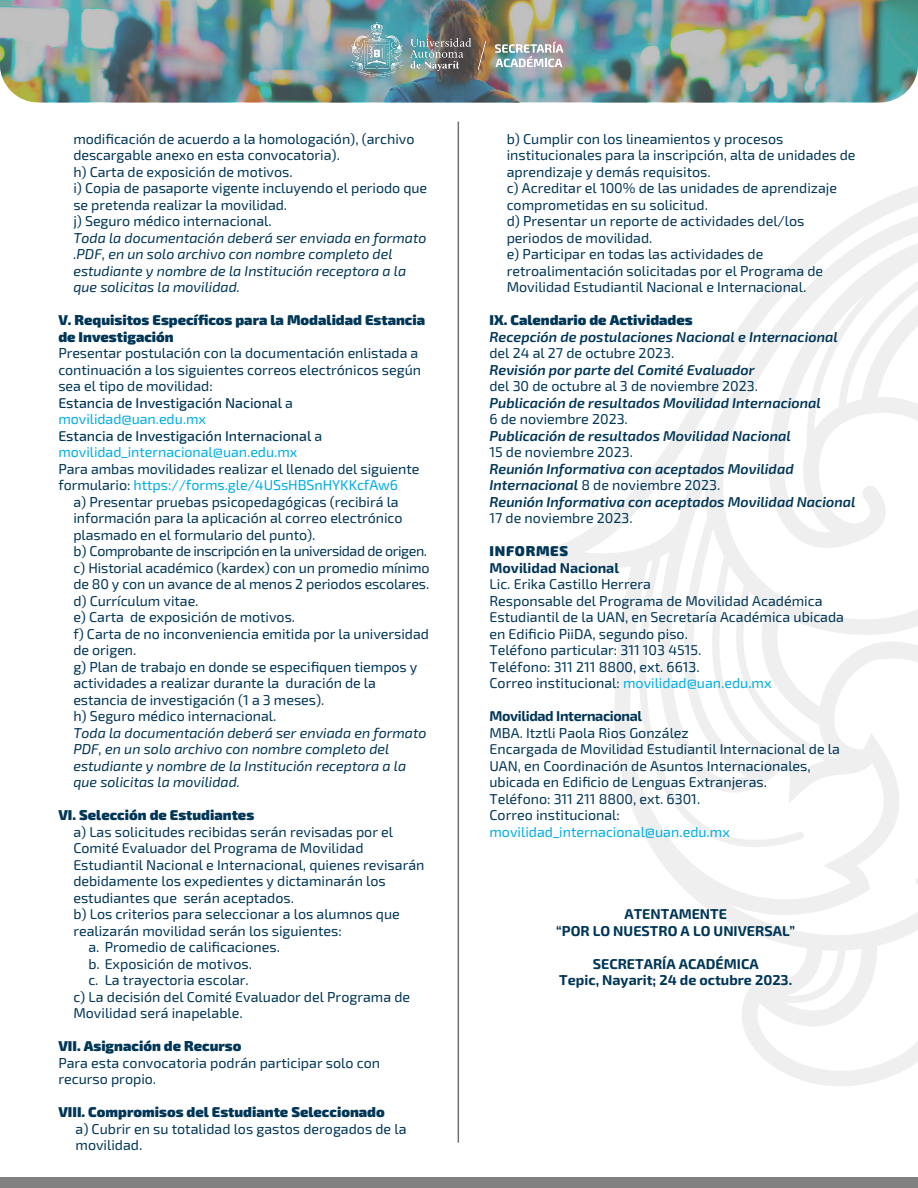
<style>
.page{position:relative;width:918px;height:1188px;background:#fff}
.page>*{position:absolute;margin:0;border:0;box-sizing:border-box;transform-origin:0 0}
.t1{font:14.25px/16.5px "Exo 2";color:#003657}
.t2{font:italic 14.25px/16.5px "Exo 2";color:#003657}
.t3{font:italic 600 14.25px/16.5px "Exo 2";color:#003657}
.t4{font:900 14.25px/16.5px "Exo 2";color:#003657}
.t5{font:700 14.25px/16.5px "Exo 2";color:#003657;text-align:center}
.t6{font:14.25px "Exo 2";color:#00ade4}
.t7{font:700 14.25px "Exo 2";letter-spacing:-.025em;color:#003657}
.t8{font:900 14.25px "Exo 2";letter-spacing:.05em;color:#003657}
.s1{font-weight:500}
.s2{color:#00ade4}
.s3{font-weight:400;font-style:normal}
</style>
<div class="page">
<div style="left:0;top:1178px;width:918px;height:10px;background:#818181"></div>
<svg style="left:538px;top:186px;width:380px;height:900px"></svg>
<img style="left:0;top:0;width:918px;height:102px">
<hr style="left:458px;top:122px;width:1px;height:1020px;background:#717176">
<img style="left:342px;top:17px;width:147px;height:64px">
<svg style="left:495px;top:41px;width:68px;height:26px"></svg>
<p class="t1" style="left:73px;top:130px;width:355px">modificación de acuerdo a la homologación), (archivo descargable anexo en esta convocatoria).<br>h) Carta de exposición de motivos.<br>i) Copia de pasaporte vigente incluyendo el periodo que se pretenda realizar la movilidad.<br>j) Seguro médico internacional.</p>
<p class="t2" style="left:73px;top:229px;width:355px">Toda la documentación deberá ser enviada en formato .PDF, en un solo archivo con nombre completo del estudiante y nombre de la Institución receptora a la que solicitas la movilidad.</p>
<p class="t4" style="left:58px;top:311px;width:368px">V. Requisitos Específicos para la Modalidad Estancia de Investigación</p>
<p class="t1" style="left:58px;top:344px;width:364px">Presentar postulación con la documentación enlistada a continuación a los siguientes correos electrónicos según sea el tipo de movilidad:<br><span class="s1">Estancia de Investigación Nacional</span> a <span class="s2">movilidad@uan.edu.mx<br></span><span class="s1">Estancia de Investigación Internacional</span> a <span class="s2">movilidad_internacional@uan.edu.mx</span></p>
<p class="t1" style="left:58px;top:460px;width:363px">Para ambas movilidades realizar el llenado del siguiente formulario: <span class="s2">https://forms.gle/4USsHBSnHYKKcfAw6</span></p>
<p class="t1" style="left:73px;top:493px;width:358px">a) Presentar pruebas psicopedagógicas (recibirá la información para la aplicación al correo electrónico plasmado en el formulario del punto).<br>b) Comprobante de inscripción en la universidad de origen. c) Historial académico (kardex) con un promedio mínimo de 80 y con un avance de al menos 2 periodos escolares. d) Currículum vitae.<br>e) Carta de exposición de motivos.<br>f) Carta de no inconveniencia emitida por la universidad de origen.<br>g) Plan de trabajo en donde se especifiquen tiempos y actividades a realizar durante la duración de la estancia de investigación (1 a 3 meses).<br>h) Seguro médico internacional.</p>
<p class="t2" style="left:73px;top:724px;width:355px">Toda la documentación deberá ser enviada en formato PDF, en un solo archivo con nombre completo del estudiante y nombre de la Institución receptora a la que solicitas la movilidad.</p>
<p class="t4" style="left:58px;top:806px;width:197px">VI. Selección de Estudiantes</p>
<p class="t1" style="left:73px;top:823px;width:321px">a) Las solicitudes recibidas serán revisadas por el</p>
<p class="t1" style="left:73px;top:839px;width:292px">Comité Evaluador del Programa de Movilidad</p>
<p class="t1" style="left:73px;top:856px;width:353px">Estudiantil Nacional e Internacional, quienes revisarán</p>
<p class="t1" style="left:73px;top:872px;width:314px">debidamente los expedientes y dictaminarán los</p>
<p class="t1" style="left:73px;top:889px;width:222px">estudiantes que serán aceptados.</p>
<p class="t1" style="left:73px;top:905px;width:328px">b) Los criterios para seleccionar a los alumnos que</p>
<p class="t1" style="left:73px;top:922px;width:270px">realizarán movilidad serán los siguientes:</p>
<p class="t1" style="left:88px;top:938px;width:193px">a. Promedio de calificaciones.</p>
<p class="t1" style="left:88px;top:955px;width:165px">b. Exposición de motivos.</p>
<p class="t1" style="left:88px;top:971px;width:162px">c. La trayectoria escolar.</p>
<p class="t1" style="left:73px;top:988px;width:338px">c) La decisión del Comité Evaluador del Programa de</p>
<p class="t1" style="left:73px;top:1004px;width:171px">Movilidad será inapelable.</p>
<p class="t4" style="left:58px;top:1037px;width:185px">VII. Asignación de Recurso</p>
<p class="t1" style="left:58px;top:1054px;width:323px">Para esta convocatoria podrán participar solo con recurso propio.</p>
<p class="t4" style="left:58px;top:1103px;width:328px">VIII. Compromisos del Estudiante Seleccionado</p>
<p class="t1" style="left:76px;top:1120px;width:332px">a) Cubrir en su totalidad los gastos derogados de la movilidad.</p>
<p class="t1" style="left:507px;top:130px;width:350px">b) Cumplir con los lineamientos y procesos institucionales para la inscripción, alta de unidades de aprendizaje y demás requisitos.<br>c) Acreditar el 100% de las unidades de aprendizaje comprometidas en su solicitud.<br>d) Presentar un reporte de actividades del/los periodos de movilidad.<br>e) Participar en todas las actividades de retroalimentación solicitadas por el Programa de Movilidad Estudiantil Nacional e Internacional.</p>
<p class="t4" style="left:489px;top:311px;width:205px">IX. Calendario de Actividades</p>
<p class="t3" style="left:489px;top:328px;width:350px">Recepción de postulaciones Nacional e Internacional</p>
<p class="t1" style="left:489px;top:344px;width:186px">del 24 al 27 de octubre 2023.</p>
<p class="t3" style="left:489px;top:361px;width:267px">Revisión por parte del Comité Evaluador</p>
<p class="t1" style="left:489px;top:377px;width:270px">del 30 de octubre al 3 de noviembre 2023.</p>
<p class="t3" style="left:489px;top:394px;width:333px">Publicación de resultados Movilidad Internacional</p>
<p class="t1" style="left:489px;top:410px;width:140px">6 de noviembre 2023.</p>
<p class="t3" style="left:489px;top:427px;width:303px">Publicación de resultados Movilidad Nacional</p>
<p class="t1" style="left:489px;top:443px;width:145px">15 de noviembre 2023.</p>
<p class="t3" style="left:489px;top:460px;width:368px">Reunión Informativa con aceptados Movilidad<br>Internacional <span class="s3">8 de noviembre 2023.<br></span>Reunión Informativa con aceptados Movilidad Nacional</p>
<p class="t1" style="left:489px;top:509px;width:145px">17 de noviembre 2023.</p>
<p class="t8" style="left:489px;top:541px;width:80px">INFORMES</p>
<p class="t5" style="left:489px;top:559px;width:131px">Movilidad Nacional</p>
<p class="t1" style="left:489px;top:575px;width:356px">Lic. Erika Castillo Herrera<br>Responsable del Programa de Movilidad Académica Estudiantil de la UAN, en Secretaría Académica ubicada en Edificio PiiDA, segundo piso.<br>Teléfono particular: 311 103 4515.<br>Teléfono: 311 211 8800, ext. 6613.<br>Correo institucional: <span class="s2">movilidad@uan.edu.mx</span></p>
<p class="t7" style="left:489px;top:706px;width:154px">Movilidad Internacional</p>
<p class="t1" style="left:489px;top:724px;width:352px">MBA. Itztli Paola Rios González<br>Encargada de Movilidad Estudiantil Internacional de la UAN, en Coordinación de Asuntos Internacionales, ubicada en Edificio de Lenguas Extranjeras.<br>Teléfono: 311 211 8800, ext. 6301.<br>Correo institucional:</p>
<p class="t6" style="left:489px;top:822px;width:242px">movilidad_internacional@uan.edu.mx</p>
<p class="t5" style="left:556px;top:905px;width:240px">ATENTAMENTE<br>“POR LO NUESTRO A LO UNIVERSAL”</p>
<p class="t5" style="left:559px;top:955px;width:234px">SECRETARÍA ACADÉMICA<br>Tepic, Nayarit; 24 de octubre 2023.</p>
</div>
